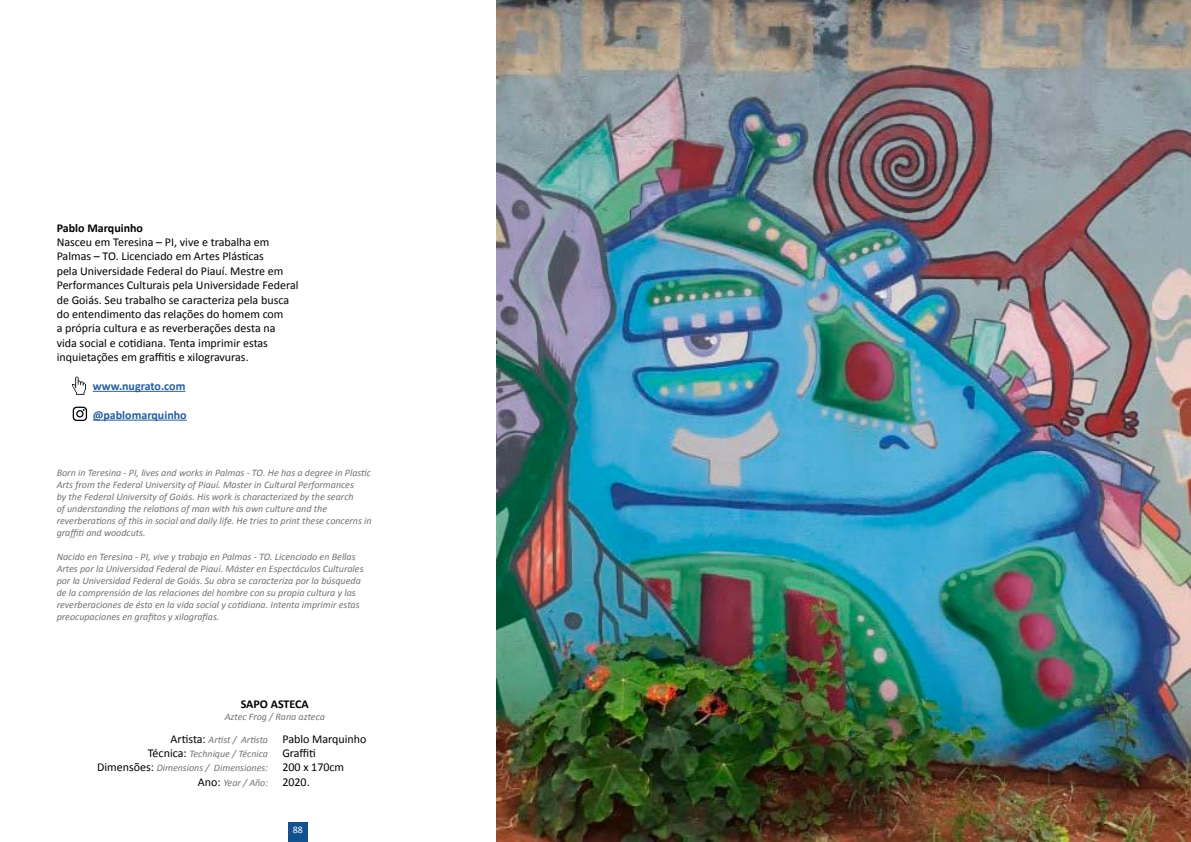
<style>
.page{position:relative;width:1191px;height:842px;background:#fff}
.page>*{position:absolute;margin:0;border:0;box-sizing:border-box;transform-origin:0 0}
.t1{font:12px/14.4px "Calibri";color:#000}
.t2{font:700 12px "Calibri";color:#235d9c}
.t3{font:700 12px "Calibri";color:#000}
.t4{font:italic 10px/12px "Calibri";color:#727277}
.t5{font:10px "Calibri";color:#fff}
.s1{font-style:normal;font-size:12px;color:#000}
</style>
<div class="page">
<img style="left:497px;top:0;width:694px;height:842px">
<hr style="left:93px;top:391px;width:92px;height:1px;background:#235d9c">
<hr style="left:93px;top:420px;width:94px;height:1px;background:#235d9c">
<svg style="left:72px;top:377px;width:14px;height:18px"></svg>
<svg style="left:73px;top:407px;width:14px;height:14px"></svg>
<div style="left:288px;top:823px;width:19px;height:19px;background:#115190"></div>
<p class="t3" style="left:57px;top:220px;width:88px">Pablo Marquinho</p>
<p class="t1" style="left:57px;top:235px;width:243px">Nasceu em Teresina – PI, vive e trabalha em Palmas – TO. Licenciado em Artes Plásticas<br>pela Universidade Federal do Piauí. Mestre em Performances Culturais pela Universidade Federal de Goiás. Seu trabalho se caracteriza pela busca do entendimento das relações do homem com<br>a própria cultura e as reverberações desta na vida social e cotidiana. Tenta imprimir estas inquietações em graffitis e xilogravuras.</p>
<p class="t2" style="left:93px;top:378px;width:94px">www.nugrato.com</p>
<p class="t2" style="left:93px;top:407px;width:95px">@pablomarquinho</p>
<p class="t4" style="left:57px;top:466px;width:316px">Born in Teresina - PI, lives and works in Palmas - TO. He has a degree in Plastic Arts from the Federal University of Piauí. Master in Cultural Performances<br>by the Federal University of Goiás. His work is characterized by the search<br>of understanding the relations of man with his own culture and the reverberations of this in social and daily life. He tries to print these concerns in graffiti and woodcuts.</p>
<p class="t4" style="left:57px;top:550px;width:308px">Nacido en Teresina - PI, vive y trabaja en Palmas - TO. Licenciado en Bellas Artes por la Universidad Federal de Piauí. Máster en Espectáculos Culturales por la Universidad Federal de Goiás. Su obra se caracteriza por la búsqueda de la comprensión de las relaciones del hombre con su propia cultura y las reverberaciones de ésta en la vida social y cotidiana. Intenta imprimir estas preocupaciones en grafitos y xilografías.</p>
<p class="t3" style="left:241px;top:696px;width:70px">SAPO ASTECA</p>
<p class="t4" style="left:225px;top:710px;width:102px">Aztec Frog / Rana azteca</p>
<p class="t4" style="left:97px;top:732px;width:172px;line-height:14.4px;text-align:right"><span class="s1">Artista:</span> Artist / Artista<br><span class="s1">Técnica:</span> Technique / Técnica<br><span class="s1">Dimensões:</span> Dimensions / Dimensiones:<br><span class="s1">Ano:</span> Year / Año:</p>
<p class="t1" style="left:282px;top:731px;width:86px">Pablo Marquinho<br>Graffiti<br>200 x 170cm<br>2020.</p>
<p class="t5" style="left:293px;top:824px;width:12px">88</p>
</div>
